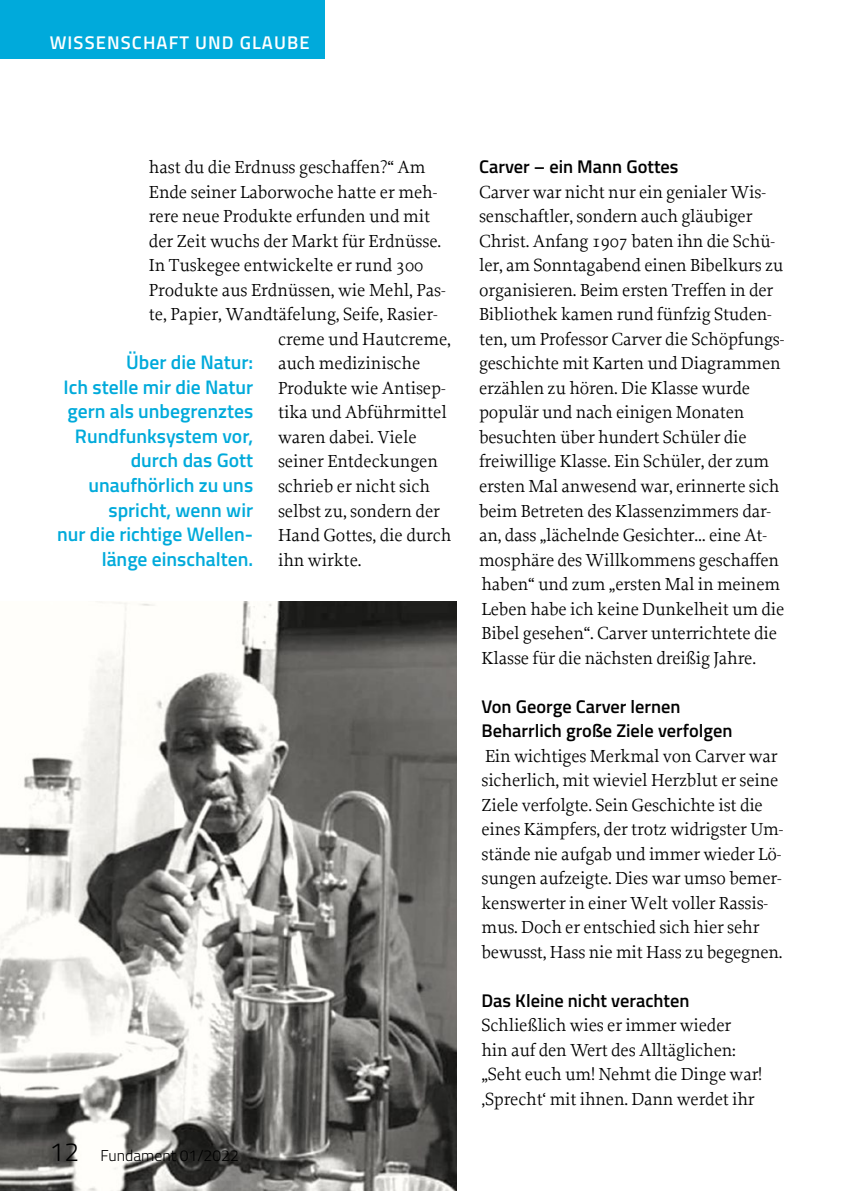
<style>
.page{position:relative;width:844px;height:1191px;background:#fff}
.page>*{position:absolute;margin:0;border:0;box-sizing:border-box;transform-origin:0 0}
.Marginalie_rechtsb{font:600 19.6px/24.5px "Titillium";color:#00aadb;text-align:right}
.Fließtext{font:18.38px/24.5px "Proforma";letter-spacing:-.01em;color:#000}
.Fließtext-2{font:18.38px/24.5px "Proforma";letter-spacing:-.01em;color:#000}
.Ü4{font:600 18.38px "Titillium";color:#000}
.Nav_Rubrik_lb{font:600 18.38px "Titillium";letter-spacing:.06em;color:#fff}
.t1{font:300 15.75px "Titillium";color:#000}
.s1{font-size:26.25px}
</style>
<div class="page">
<div style="left:0;top:0;width:324px;height:58px;background:#00aadb"></div>
<img style="left:0;top:601px;width:456px;height:590px">
<p class="Nav_Rubrik_lb" style="left:50px;top:28px;width:261px">WISSENSCHAFT UND GLAUBE</p>
<p class="Fließtext" style="left:149px;top:155px;width:278px">hast du die Erdnuss geschaffen?“ Am</p>
<p class="Fließtext" style="left:149px;top:179px;width:290px">Ende seiner Laborwoche hatte er meh-</p>
<p class="Fließtext" style="left:149px;top:204px;width:283px">rere neue Produkte erfunden und mit</p>
<p class="Fließtext" style="left:149px;top:228px;width:294px">der Zeit wuchs der Markt für Erdnüsse.</p>
<p class="Fließtext" style="left:149px;top:253px;width:276px">In Tuskegee entwickelte er rund 300</p>
<p class="Fließtext" style="left:149px;top:277px;width:298px">Produkte aus Erdnüssen, wie Mehl, Pas-</p>
<p class="Fließtext" style="left:149px;top:302px;width:290px">te, Papier, Wandtäfelung, Seife, Rasier-</p>
<p class="Fließtext" style="left:278px;top:326px;width:174px">creme und Hautcreme,</p>
<p class="Fließtext" style="left:278px;top:351px;width:144px">auch medizinische</p>
<p class="Fließtext" style="left:278px;top:375px;width:169px">Produkte wie Antisep-</p>
<p class="Fließtext" style="left:278px;top:400px;width:170px">tika und Abführmittel</p>
<p class="Fließtext" style="left:278px;top:424px;width:140px">waren dabei. Viele</p>
<p class="Fließtext" style="left:278px;top:449px;width:161px">seiner Entdeckungen</p>
<p class="Fließtext" style="left:278px;top:473px;width:154px">schrieb er nicht sich</p>
<p class="Fließtext" style="left:278px;top:498px;width:163px">selbst zu, sondern der</p>
<p class="Fließtext" style="left:278px;top:522px;width:175px">Hand Gottes, die durch</p>
<p class="Fließtext" style="left:278px;top:547px;width:85px">ihn wirkte.</p>
<p class="Marginalie_rechtsb" style="left:126px;top:349px;width:128px">Über die Natur:</p>
<p class="Marginalie_rechtsb" style="left:64px;top:374px;width:191px">Ich stelle mir die Natur gern als unbegrenztes<br>Rundfunksystem vor, durch das Gott</p>
<p class="Marginalie_rechtsb" style="left:88px;top:472px;width:166px">unaufhörlich zu uns spricht, wenn wir</p>
<p class="Marginalie_rechtsb" style="left:57px;top:521px;width:198px">nur die richtige Wellen&shy;länge einschalten.</p>
<p class="t1" style="left:50px;top:1143px;width:191px"><span class="s1">12</span> Fundament 01/2022</p>
<p class="Ü4" style="left:479px;top:153px;width:201px">Carver – ein Mann Gottes</p>
<p class="Fließtext" style="left:479px;top:179px;width:307px">Carver war nicht nur ein genialer Wis&shy;senschaftler, sondern auch gläubiger Christ. Anfang 1907 baten ihn die Schü&shy;ler, am Sonntagabend einen Bibelkurs zu organisieren. Beim ersten Treffen in der Bibliothek kamen rund fünfzig Studen&shy;ten, um Professor Carver die Schöpfungs&shy;geschichte mit Karten und Diagrammen erzählen zu hören. Die Klasse wurde populär und nach einigen Monaten besuchten über hundert Schüler die freiwillige Klasse. Ein Schüler, der zum ersten Mal anwesend war, erinnerte sich beim Betreten des Klassenzimmers dar&shy;an, dass „lächelnde Gesichter… eine At&shy;mosphäre des Willkommens geschaffen haben“ und zum „ersten Mal in meinem Leben habe ich keine Dunkelheit um die Bibel gesehen“. Carver unterrichtete die Klasse für die nächsten dreißig Jahre.</p>
<p class="Ü4" style="left:481px;top:692px;width:200px">Von George Carver lernen</p>
<p class="Ü4" style="left:481px;top:717px;width:252px">Beharrlich große Ziele verfolgen</p>
<p class="Fließtext" style="left:485px;top:743px;width:294px">Ein wichtiges Merkmal von Carver war</p>
<p class="Fließtext" style="left:481px;top:767px;width:303px">sicherlich, mit wieviel Herzblut er seine<br>Ziele verfolgte. Sein Geschichte ist die eines Kämpfers, der trotz widrigster Um-</p>
<p class="Fließtext" style="left:481px;top:841px;width:301px">stände nie aufgab und immer wieder Lö-</p>
<p class="Fließtext" style="left:481px;top:865px;width:302px">sungen aufzeigte. Dies war umso bemer&shy;kenswerter in einer Welt voller Rassis&shy;mus. Doch er entschied sich hier sehr bewusst, Hass nie mit Hass zu begegnen.</p>
<p class="Ü4" style="left:481px;top:986px;width:209px">Das Kleine nicht verachten</p>
<p class="Fließtext-2" style="left:481px;top:1012px;width:282px">Schließlich wies er immer wieder<br>hin auf den Wert des Alltäglichen: „Seht euch um! Nehmt die Dinge war! ‚Sprecht‘ mit ihnen. Dann werdet ihr</p>
</div>
